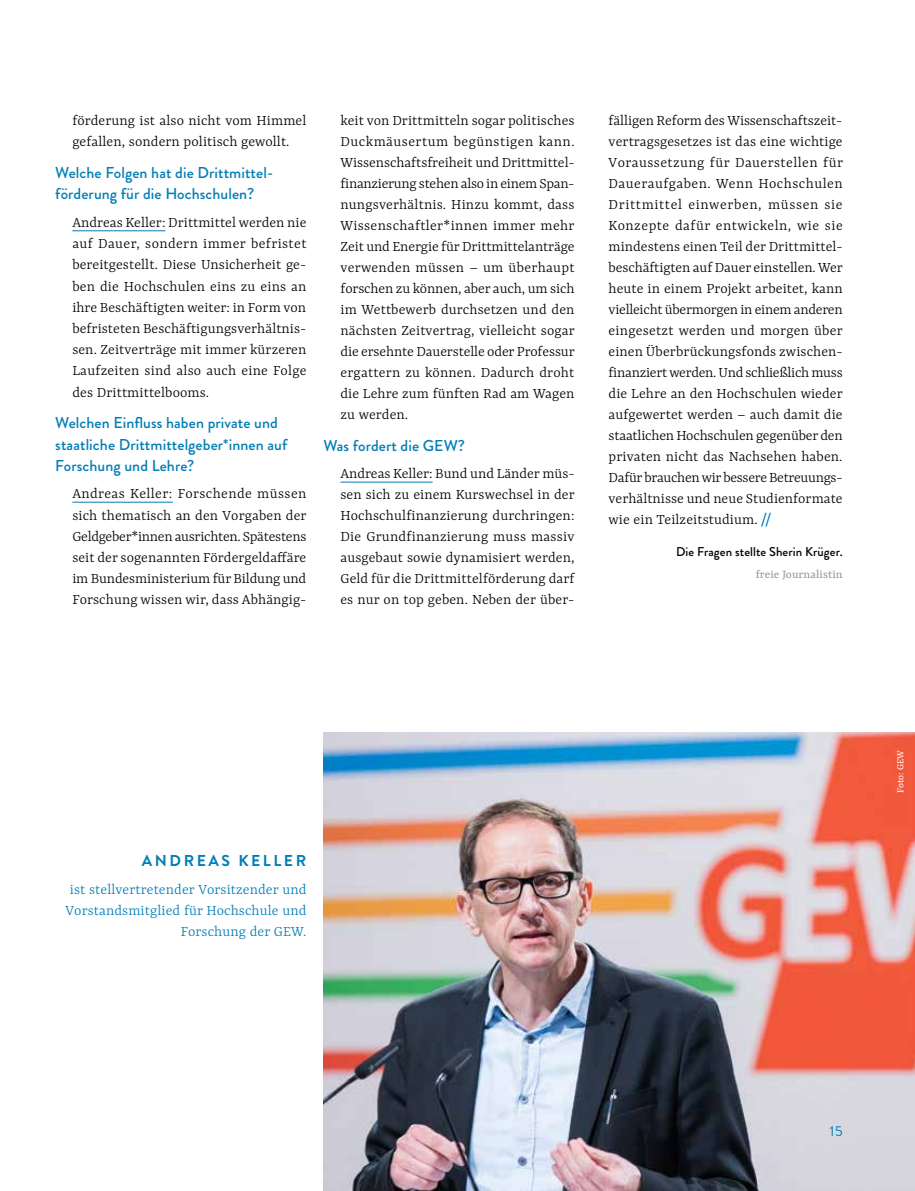
<style>
.page{position:relative;width:915px;height:1191px;background:#fff}
.page>*{position:absolute;margin:0;border:0;box-sizing:border-box;transform-origin:0 0}
.t1{font:300 15.75px/21px "Yrsa";letter-spacing:.005em;color:#000;text-align:justify}
.t2{font:500 15.75px/21.1px "Brandon Grotesque";letter-spacing:.005em;color:#007eb6}
.t3{font:300 15.75px/21px "Yrsa";letter-spacing:.005em;color:#007eb6;text-align:right}
.t4{font:700 15.75px "Brandon Grotesque";letter-spacing:.16em;color:#007eb6}
.t5{font:14.25px "Brandon Grotesque";color:#007eb6}
.t6{font:500 12.75px "Brandon Grotesque";letter-spacing:.005em;color:#000}
.t7{font:12.75px "Yrsa";letter-spacing:.005em;color:#959593}
.t8{font:10.5px "Yrsa";color:#fff}
.s1{font-family:"Source Serif Pro";font-weight:600;color:#007eb6}
</style>
<div class="page">
<img style="left:323px;top:732px;width:591px;height:459px">
<hr style="left:340px;top:482px;width:92px;height:1px;background:#007eb6">
<hr style="left:72px;top:230px;width:93px;height:1px;background:#007eb6">
<hr style="left:72px;top:502px;width:101px;height:1px;background:#007eb6">
<p class="t1" style="left:72px;top:111px;width:235px">förderung ist also nicht vom Himmel gefallen, sondern politisch gewollt.</p>
<p class="t2" style="left:55px;top:162px;width:219px">Welche Folgen hat die Drittmittel&shy;förderung für die Hochschulen?</p>
<p class="t1" style="left:72px;top:213px;width:235px">Andreas Keller: Drittmittel werden nie auf Dauer, sondern immer befristet bereitgestellt. Diese Unsicherheit ge&shy;ben die Hochschulen eins zu eins an ihre Beschäftigten weiter: in Form von befristeten Beschäftigungsverhältnis&shy;sen. Zeitverträge mit immer kürzeren Laufzeiten sind also auch eine Folge des Drittmittelbooms.</p>
<p class="t2" style="left:55px;top:412px;width:233px">Welchen Einfluss haben private und staatliche Drittmittelgeber*innen auf<br>Forschung und Lehre?</p>
<p class="t1" style="left:72px;top:484px;width:236px">Andreas Keller: Forschende müssen sich thematisch an den Vorgaben der Geldgeber*innen ausrichten. Spätestens seit der sogenannten Fördergeldaffäre im Bundesministerium für Bildung und Forschung wissen wir, dass Abhängig-</p>
<p class="t1" style="left:340px;top:111px;width:236px">keit von Drittmitteln sogar politisches Duckmäusertum begünstigen kann.<br>Wissenschaftsfreiheit und Drittmittel&shy;finanzierung stehen also in einem Span&shy;nungsverhältnis. Hinzu kommt, dass Wissenschaftler*innen immer mehr Zeit und Energie für Drittmittelanträge verwenden müssen – um überhaupt forschen zu können, aber auch, um sich im Wettbewerb durchsetzen und den nächsten Zeitvertrag, vielleicht sogar die ersehnte Dauerstelle oder Professur ergattern zu können. Dadurch droht die Lehre zum fünften Rad am Wagen zu werden.</p>
<p class="t2" style="left:323px;top:435px;width:143px">Was fordert die GEW?</p>
<p class="t1" style="left:340px;top:464px;width:236px">Andreas Keller: Bund und Länder müs&shy;sen sich zu einem Kurswechsel in der Hochschulfinanzierung durchringen:<br>Die Grundfinanzierung muss massiv ausgebaut sowie dynamisiert werden, Geld für die Drittmittelförderung darf es nur on top geben. Neben der über-</p>
<p class="t1" style="left:608px;top:111px;width:236px">fälligen Reform des Wissenschaftszeit&shy;vertragsgesetzes ist das eine wichtige Voraussetzung für Dauerstellen für Daueraufgaben. Wenn Hochschulen Drittmittel einwerben, müssen sie Konzepte dafür entwickeln, wie sie mindestens einen Teil der Drittmittel&shy;beschäftigten auf Dauer einstellen. Wer heute in einem Projekt arbeitet, kann vielleicht übermorgen in einem anderen eingesetzt werden und morgen über einen Überbrückungsfonds zwischen&shy;finanziert werden. Und schließlich muss die Lehre an den Hochschulen wieder aufgewertet werden – auch damit die staatlichen Hochschulen gegenüber den privaten nicht das Nachsehen haben.<br>Dafür brauchen wir bessere Betreuungs&shy;verhältnisse und neue Studienformate wie ein Teilzeitstudium. <span class="s1">//</span></p>
<p class="t6" style="left:676px;top:543px;width:168px">Die Fragen stellte Sherin Krüger.</p>
<p class="t7" style="left:755px;top:567px;width:88px">freie Journalistin</p>
<p class="t4" style="left:142px;top:850px;width:166px">ANDREAS KELLER</p>
<p class="t3" style="left:65px;top:879px;width:242px">ist stellvertretender Vorsitzender und<br>Vorstandsmitglied für Hochschule und<br>Forschung der GEW.</p>
<p class="t8" style="left:894px;top:793px;width:44px;rotate:-90deg">Foto: GEW</p>
<p class="t5" style="left:829px;top:1121px;width:14px">15</p>
</div>
